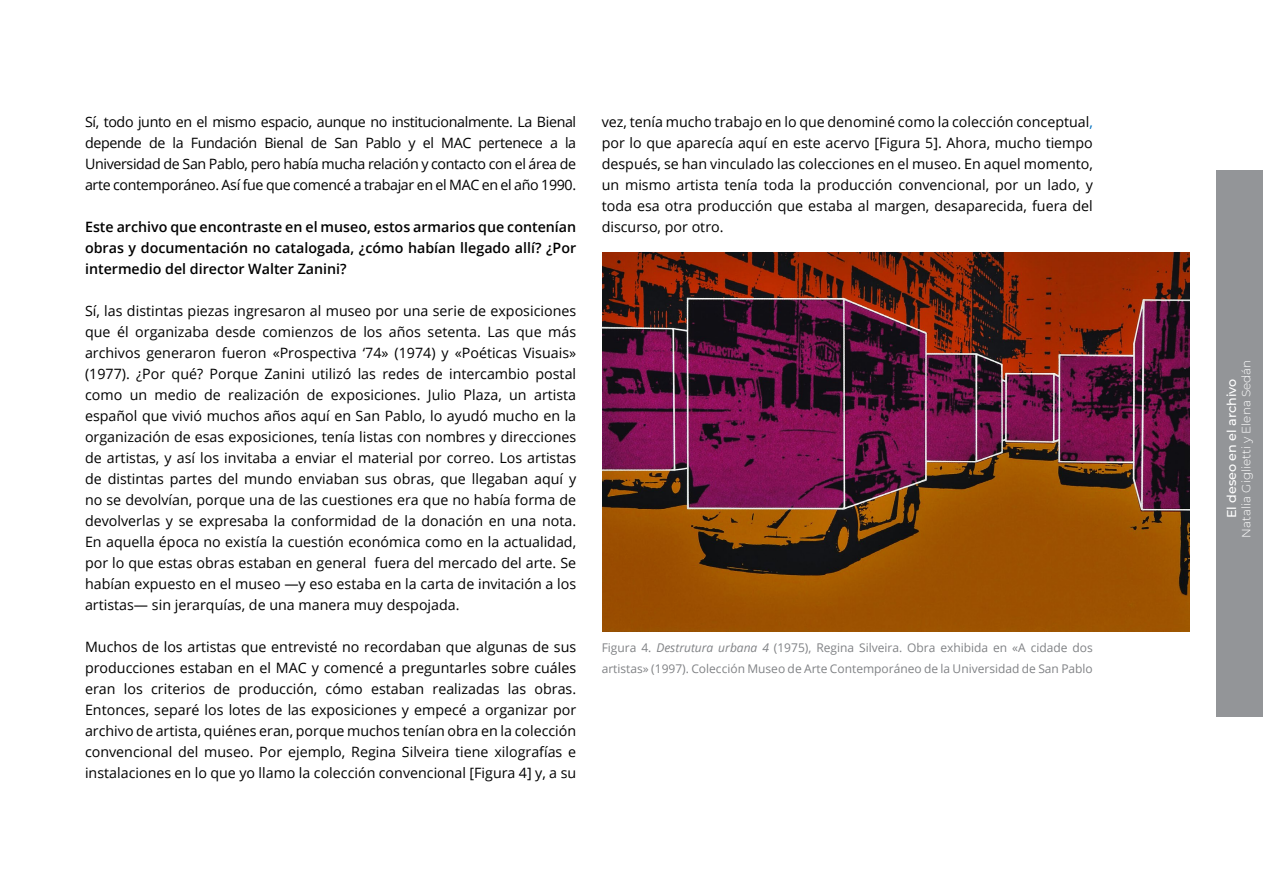
<style>
.page{position:relative;width:1263px;height:893px;background:#fff}
.page>*{position:absolute;margin:0;border:0;box-sizing:border-box;transform-origin:0 0}
.t1{font:14.25px/21px "Open Sans";color:#000;text-align:justify}
.t2{font:600 14.25px/21px "Open Sans";color:#000;text-align:justify}
.t3{font:500 12.75px "Montserrat";color:#fff}
.t4{font:12px/21px "Open Sans";color:#808285}
.t5{font:300 12px "Montserrat";color:#fff}
.s1{color:#0070c0}
.s2{font-style:italic}
</style>
<div class="page">
<div style="left:1216px;top:170px;width:47px;height:546px;background:#939598"></div>
<img style="left:603px;top:252px;width:587px;height:379px">
<p class="t1" style="left:85px;top:111px;width:493px">Sí, todo junto en el mismo espacio, aunque no institucionalmente. La Bienal depende de la Fundación Bienal de San Pablo y el MAC pertenece a la Universidad de San Pablo, pero había mucha relación y contacto con el área de arte contemporáneo. Así fue que comencé a trabajar en el MAC en el año 1990.</p>
<p class="t2" style="left:85px;top:216px;width:493px">Este archivo que encontraste en el museo, estos armarios que contenían obras y documentación no catalogada, ¿cómo habían llegado allí? ¿Por intermedio del director Walter Zanini?</p>
<p class="t1" style="left:85px;top:300px;width:493px">Sí, las distintas piezas ingresaron al museo por una serie de exposiciones que él organizaba desde comienzos de los años setenta. Las que más archivos generaron fueron «Prospectiva ‘74» (1974) y «Poéticas Visuais» (1977). ¿Por qué? Porque Zanini utilizó las redes de intercambio postal como un medio de realización de exposiciones. Julio Plaza, un artista español que vivió muchos años aquí en San Pablo, lo ayudó mucho en la organización de esas exposiciones, tenía listas con nombres y direcciones de artistas, y así los invitaba a enviar el material por correo. Los artistas de distintas partes del mundo enviaban sus obras, que llegaban aquí y no se devolvían, porque una de las cuestiones era que no había forma de devolverlas y se expresaba la conformidad de la donación en una nota.<br>En aquella época no existía la cuestión económica como en la actualidad, por lo que estas obras estaban en general fuera del mercado del arte. Se habían expuesto en el museo —y eso estaba en la carta de invitación a los artistas— sin jerarquías, de una manera muy despojada.</p>
<p class="t1" style="left:85px;top:636px;width:493px">Muchos de los artistas que entrevisté no recordaban que algunas de sus producciones estaban en el MAC y comencé a preguntarles sobre cuáles eran los criterios de producción, cómo estaban realizadas las obras.<br>Entonces, separé los lotes de las exposiciones y empecé a organizar por archivo de artista, quiénes eran, porque muchos tenían obra en la colección convencional del museo. Por ejemplo, Regina Silveira tiene xilografías e instalaciones en lo que yo llamo la colección convencional [Figura 4] y, a su</p>
<p class="t1" style="left:602px;top:111px;width:493px">vez, tenía mucho trabajo en lo que denominé como la colección conceptual<span class="s1">, </span>por lo que aparecía aquí en este acervo [Figura 5]. Ahora, mucho tiempo después, se han vinculado las colecciones en el museo. En aquel momento, un mismo artista tenía toda la producción convencional, por un lado, y toda esa otra producción que estaba al margen, desaparecida, fuera del discurso, por otro.</p>
<p class="t4" style="left:602px;top:637px;width:493px">Figura 4. <span class="s2">Destrutura urbana 4</span> (1975), Regina Silveira. Obra exhibida en «A cidade dos artistas» (1997). Colección Museo de Arte Contemporáneo de la Universidad de San Pablo</p>
<p class="t5" style="left:1238px;top:538px;width:180px;rotate:-90deg">Natalia Giglietti y Elena Sedán</p>
<p class="t3" style="left:1223px;top:518px;width:141px;rotate:-90deg">E l deseo en el archivo</p>
</div>
